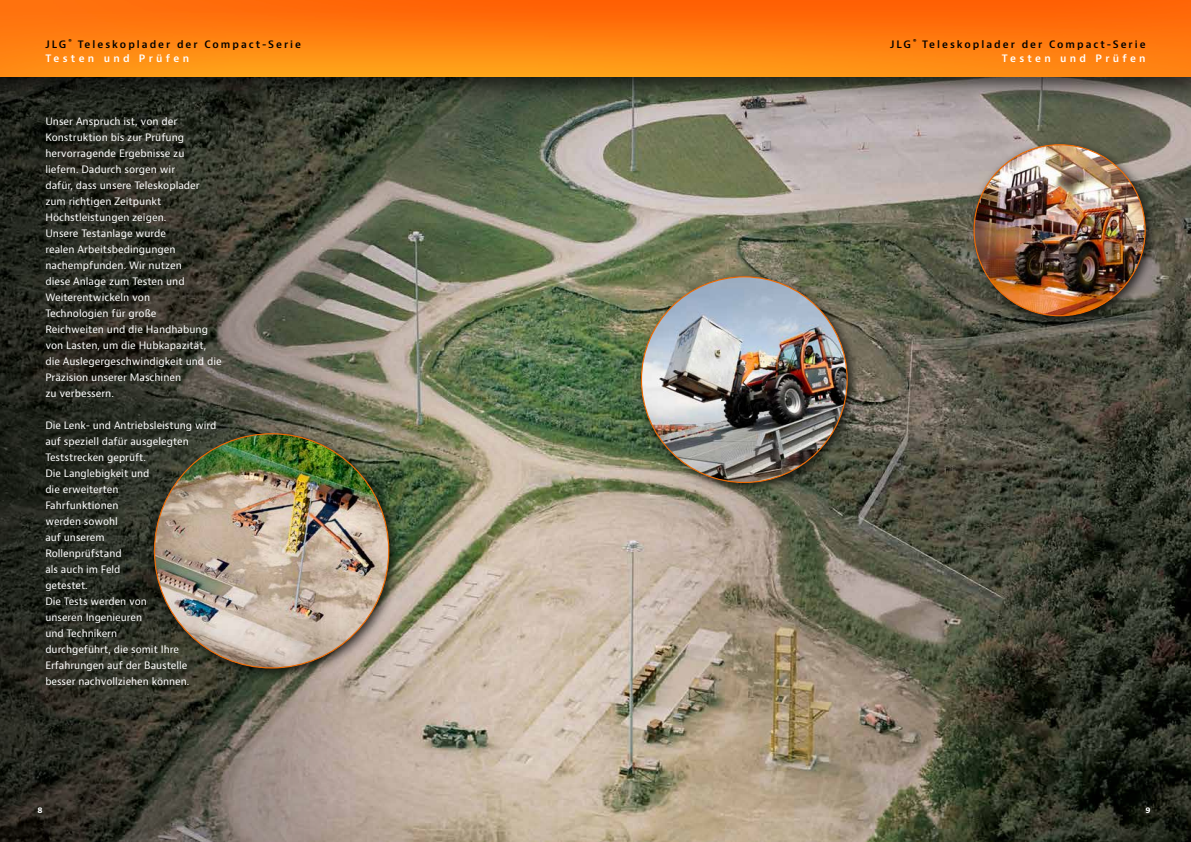
<style>
.page{position:relative;width:1191px;height:842px;background:#fff}
.page>*{position:absolute;margin:0;border:0;box-sizing:border-box;transform-origin:0 0}
.t1{font:10px/16px "Bernino Sans";color:#fff}
.t2{font:600 10px/14px "Bernino Sans";letter-spacing:.2em;color:#000;text-align:right}
.t3{font:700 8px "Bernino Sans";color:#fff}
.s1{color:#fff}
</style>
<div class="page">
<img style="left:400px;top:107px;width:791px;height:735px">
<svg style="left:0;top:107px;width:400px;height:735px;background:#48473d"></svg>
<div style="left:0;top:0;width:1191px;height:107px;background:#000;opacity:.75"></div>
<img style="left:0;top:0;width:1191px;height:77px">
<div style="left:966px;top:137px;width:192px;height:192px;background:#000;opacity:.75"></div>
<img style="left:974px;top:145px;width:171px;height:171px;border-radius:84px">
<div style="left:634px;top:269px;width:226px;height:227px;background:#000;opacity:.75"></div>
<img style="left:641px;top:277px;width:206px;height:205px;border-radius:101px">
<div style="left:147px;top:426px;width:255px;height:256px;background:#000;opacity:.75"></div>
<img style="left:154px;top:434px;width:235px;height:234px">
<p class="t2" style="left:45px;top:37px;width:257px;text-align:left">JLG <sup>®</sup> Teleskoplader der Compact-Serie<br><span class="s1">Testen und Prüfen</span></p>
<p class="t1" style="left:45px;top:113px;width:178px">Unser Anspruch ist, von der<br>Konstruktion bis zur Prüfung hervorragende Ergebnisse zu<br>liefern. Dadurch sorgen wir<br>dafür, dass unsere Teleskoplader zum richtigen Zeitpunkt<br>Höchstleistungen zeigen.<br>Unsere Testanlage wurde<br>realen Arbeitsbedingungen nachempfunden. Wir nutzen<br>diese Anlage zum Testen und<br>Weiterentwickeln von<br>Technologien für große<br>Reichweiten und die Handhabung von Lasten, um die Hubkapazität, die Auslegergeschwindigkeit und die<br>Präzision unserer Maschinen<br>zu verbessern.</p>
<p class="t1" style="left:45px;top:417px;width:172px">Die Lenk- und Antriebsleistung wird auf speziell dafür ausgelegten<br>Teststrecken geprüft.<br>Die Langlebigkeit und<br>die erweiterten<br>Fahrfunktionen<br>werden sowohl<br>auf unserem<br>Rollenprüfstand<br>als auch im Feld<br>getestet.<br>Die Tests werden von<br>unseren Ingenieuren<br>und Technikern<br>durchgeführt, die somit Ihre<br>Erfahrungen auf der Baustelle besser nachvollziehen können.</p>
<p class="t2" style="left:890px;top:37px;width:257px">JLG <sup>®</sup> Teleskoplader der Compact-Serie<br><span class="s1">Testen und Prüfen</span></p>
<p class="t3" style="left:37px;top:805px;width:7px">8</p>
<p class="t3" style="left:1145px;top:805px;width:7px">9</p>
</div>
